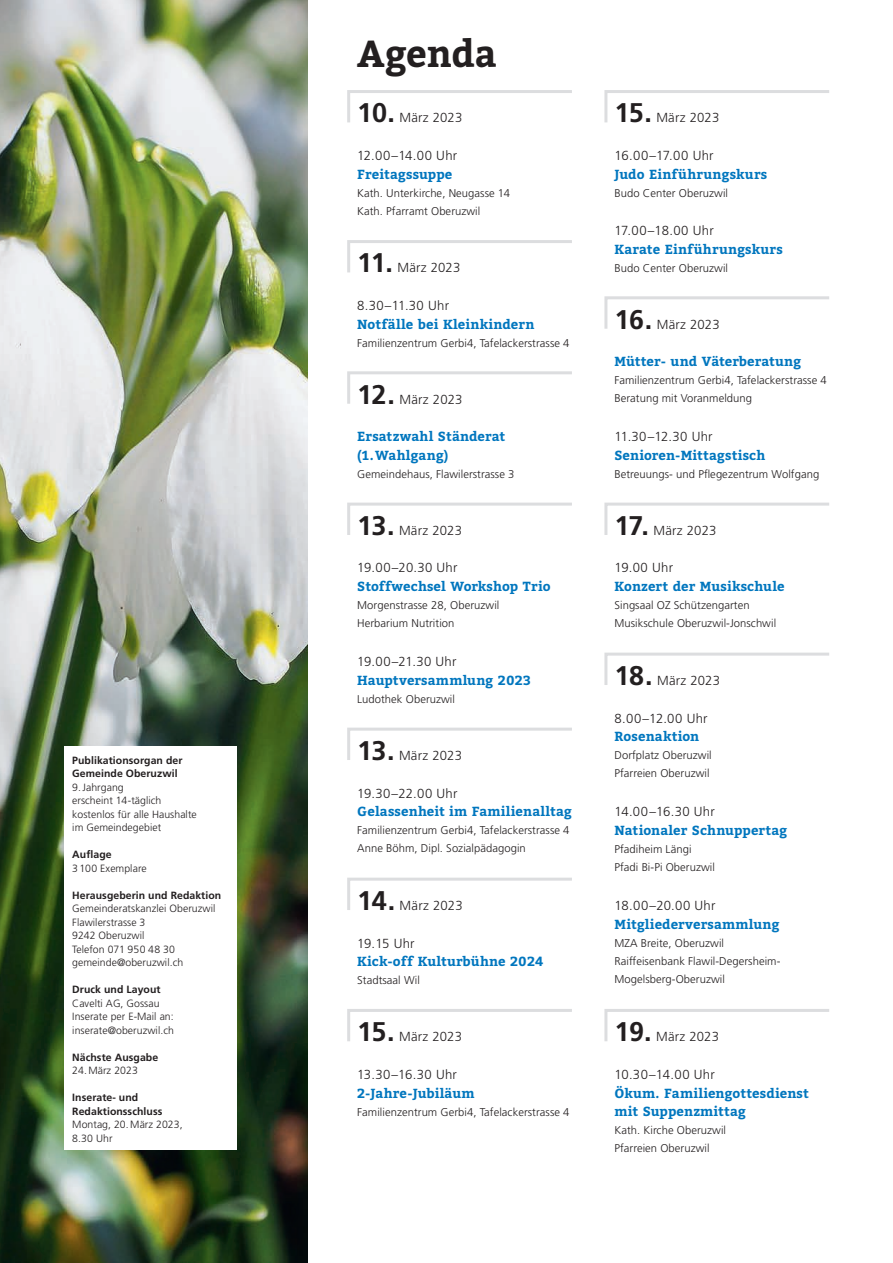
<style>
.page{position:relative;width:893px;height:1263px;background:#fff}
.page>*{position:absolute;margin:0;border:0;box-sizing:border-box;transform-origin:0 0}
.t1{font:700 37.5px "Bitter";letter-spacing:-.005em;color:#231f20}
.t2{font:700 13.2px/18.8px "Bitter";letter-spacing:.01em;color:#0076be}
.t3{font:300 13.2px "Frutiger LT Std";letter-spacing:.02em;color:#231f20}
.t4{font:300 11.25px/18px "Frutiger LT Std";letter-spacing:.005em;color:#231f20}
.t5{font:300 10.5px/13.5px "Frutiger LT Std";letter-spacing:.005em;color:#231f20}
.t6{font:700 10.5px/13.5px "Frutiger LT Std";letter-spacing:.005em;color:#231f20}
.s1{font-weight:700;font-size:27px}
</style>
<div class="page">
<img style="left:0;top:0;width:308px;height:1263px">
<svg style="left:347px;top:90px;width:225px;height:33px"></svg>
<svg style="left:347px;top:240px;width:225px;height:33px"></svg>
<svg style="left:347px;top:371px;width:225px;height:33px"></svg>
<svg style="left:347px;top:502px;width:225px;height:33px"></svg>
<svg style="left:347px;top:727px;width:225px;height:33px"></svg>
<svg style="left:347px;top:877px;width:225px;height:33px"></svg>
<svg style="left:347px;top:1009px;width:225px;height:33px"></svg>
<svg style="left:604px;top:90px;width:225px;height:33px"></svg>
<svg style="left:604px;top:296px;width:225px;height:33px"></svg>
<svg style="left:604px;top:502px;width:225px;height:33px"></svg>
<svg style="left:604px;top:652px;width:225px;height:33px"></svg>
<svg style="left:604px;top:1009px;width:225px;height:33px"></svg>
<div style="left:64px;top:746px;width:173px;height:404px;background:#fff"></div>
<p class="t6" style="left:72px;top:753px;width:112px">Publikationsorgan der<br>Gemeinde Oberuzwil</p>
<p class="t5" style="left:72px;top:780px;width:126px">9.Jahrgang<br>erscheint 14-täglich kostenlos für alle Haushalte im Gemeindegebiet</p>
<p class="t6" style="left:72px;top:848px;width:41px">Auflage</p>
<p class="t5" style="left:72px;top:861px;width:76px">3100 Exemplare</p>
<p class="t6" style="left:72px;top:888px;width:150px">Herausgeberin und Redaktion</p>
<p class="t5" style="left:72px;top:902px;width:145px">Gemeinderatskanzlei Oberuzwil<br>Flawilerstrasse 3<br>9242 Oberuzwil<br>Telefon 071 950 48 30 gemeinde@oberuzwil.ch</p>
<p class="t6" style="left:72px;top:983px;width:90px">Druck und Layout</p>
<p class="t5" style="left:72px;top:996px;width:103px">Cavelti AG, Gossau<br>Inserate per E-Mail an: inserate@oberuzwil.ch</p>
<p class="t6" style="left:72px;top:1050px;width:87px">Nächste Ausgabe</p>
<p class="t5" style="left:72px;top:1064px;width:67px">24.März 2023</p>
<p class="t6" style="left:72px;top:1091px;width:92px">Inserate- und<br>Redaktionsschluss</p>
<p class="t5" style="left:72px;top:1118px;width:112px">Montag, 20.März 2023,<br>8.30 Uhr</p>
<h1 class="t1" style="left:357px;top:30px;width:141px">Agenda</h1>
<p class="t3" style="left:357px;top:110px;width:107px"><span class="s1">10.</span> März 2023</p>
<p class="t3" style="left:357px;top:148px;width:102px">12.00–14.00 Uhr</p>
<p class="t2" style="left:357px;top:165px;width:97px">Freitagssuppe</p>
<p class="t4" style="left:357px;top:184px;width:154px">Kath. Unterkirche, Neugasse 14<br>Kath. Pfarramt Oberuzwil</p>
<p class="t3" style="left:357px;top:260px;width:105px"><span class="s1">11.</span> März 2023</p>
<p class="t3" style="left:357px;top:298px;width:93px">8.30–11.30 Uhr</p>
<p class="t2" style="left:357px;top:315px;width:179px">Notfälle bei Kleinkindern</p>
<p class="t4" style="left:357px;top:334px;width:214px">Familienzentrum Gerbi4, Tafelackerstrasse 4</p>
<p class="t3" style="left:357px;top:392px;width:107px"><span class="s1">12.</span> März 2023</p>
<p class="t2" style="left:357px;top:428px;width:150px">Ersatzwahl Ständerat (1.Wahlgang)</p>
<p class="t4" style="left:357px;top:465px;width:159px">Gemeindehaus, Flawilerstrasse 3</p>
<p class="t3" style="left:357px;top:523px;width:106px"><span class="s1">13.</span> März 2023</p>
<p class="t3" style="left:357px;top:560px;width:102px">19.00–20.30 Uhr</p>
<p class="t2" style="left:357px;top:578px;width:195px">Stoffwechsel Workshop Trio</p>
<p class="t4" style="left:357px;top:596px;width:144px">Morgenstrasse 28, Oberuzwil<br>Herbarium Nutrition</p>
<p class="t3" style="left:357px;top:654px;width:101px">19.00–21.30 Uhr</p>
<p class="t2" style="left:357px;top:671px;width:175px">Hauptversammlung 2023</p>
<p class="t4" style="left:357px;top:690px;width:99px">Ludothek Oberuzwil</p>
<p class="t3" style="left:357px;top:748px;width:106px"><span class="s1">13.</span> März 2023</p>
<p class="t3" style="left:357px;top:785px;width:102px">19.30–22.00 Uhr</p>
<p class="t2" style="left:357px;top:803px;width:216px">Gelassenheit im Familienalltag</p>
<p class="t4" style="left:357px;top:821px;width:214px">Familienzentrum Gerbi4, Tafelackerstrasse 4<br>Anne Böhm, Dipl. Sozialpädagogin</p>
<p class="t3" style="left:357px;top:898px;width:107px"><span class="s1">14.</span> März 2023</p>
<p class="t3" style="left:357px;top:935px;width:59px">19.15 Uhr</p>
<p class="t2" style="left:357px;top:953px;width:188px">Kick-off Kulturbühne 2024</p>
<p class="t4" style="left:357px;top:971px;width:64px">Stadtsaal Wil</p>
<p class="t3" style="left:357px;top:1029px;width:106px"><span class="s1">15.</span> März 2023</p>
<p class="t3" style="left:357px;top:1067px;width:101px">13.30–16.30 Uhr</p>
<p class="t2" style="left:357px;top:1084px;width:119px">2-Jahre-Jubiläum</p>
<p class="t4" style="left:357px;top:1103px;width:214px">Familienzentrum Gerbi4, Tafelackerstrasse 4</p>
<p class="t3" style="left:614px;top:110px;width:106px"><span class="s1">15.</span> März 2023</p>
<p class="t3" style="left:614px;top:148px;width:101px">16.00–17.00 Uhr</p>
<p class="t2" style="left:614px;top:165px;width:154px">Judo Einführungskurs</p>
<p class="t4" style="left:614px;top:184px;width:115px">Budo Center Oberuzwil</p>
<p class="t3" style="left:614px;top:223px;width:101px">17.00–18.00 Uhr</p>
<p class="t2" style="left:614px;top:240px;width:170px">Karate Einführungskurs</p>
<p class="t4" style="left:614px;top:259px;width:115px">Budo Center Oberuzwil</p>
<p class="t3" style="left:614px;top:317px;width:107px"><span class="s1">16.</span> März 2023</p>
<p class="t2" style="left:614px;top:353px;width:188px">Mütter- und Väterberatung</p>
<p class="t4" style="left:614px;top:371px;width:214px">Familienzentrum Gerbi4, Tafelackerstrasse 4<br>Beratung mit Voranmeldung</p>
<p class="t3" style="left:614px;top:429px;width:100px">11.30–12.30 Uhr</p>
<p class="t2" style="left:614px;top:446px;width:153px">Senioren-Mittagstisch</p>
<p class="t4" style="left:614px;top:465px;width:206px">Betreuungs- und Pflegezentrum Wolfgang</p>
<p class="t3" style="left:614px;top:523px;width:104px"><span class="s1">17.</span> März 2023</p>
<p class="t3" style="left:614px;top:560px;width:60px">19.00 Uhr</p>
<p class="t2" style="left:614px;top:578px;width:172px">Konzert der Musikschule</p>
<p class="t4" style="left:614px;top:596px;width:163px">Singsaal OZ Schützengarten<br>Musikschule Oberuzwil-Jonschwil</p>
<p class="t3" style="left:614px;top:673px;width:107px"><span class="s1">18.</span> März 2023</p>
<p class="t3" style="left:614px;top:710px;width:95px">8.00–12.00 Uhr</p>
<p class="t2" style="left:614px;top:728px;width:86px">Rosenaktion</p>
<p class="t4" style="left:614px;top:746px;width:99px">Dorfplatz Oberuzwil<br>Pfarreien Oberuzwil</p>
<p class="t3" style="left:614px;top:804px;width:102px">14.00–16.30 Uhr</p>
<p class="t2" style="left:614px;top:821px;width:174px">Nationaler Schnuppertag</p>
<p class="t4" style="left:614px;top:840px;width:102px">Pfadiheim Längi<br>Pfadi Bi-Pi Oberuzwil</p>
<p class="t3" style="left:614px;top:898px;width:103px">18.00–20.00 Uhr</p>
<p class="t2" style="left:614px;top:915px;width:167px">Mitgliederversammlung</p>
<p class="t4" style="left:614px;top:934px;width:167px">MZA Breite, Oberuzwil<br>Raiffeisenbank Flawil-Degersheim-<br>Mogelsberg-Oberuzwil</p>
<p class="t3" style="left:614px;top:1029px;width:106px"><span class="s1">19.</span> März 2023</p>
<p class="t3" style="left:614px;top:1067px;width:102px">10.30–14.00 Uhr</p>
<p class="t2" style="left:614px;top:1084px;width:196px">Ökum. Familiengottesdienst mit Suppenzmittag</p>
<p class="t4" style="left:614px;top:1121px;width:113px">Kath. Kirche Oberuzwil<br>Pfarreien Oberuzwil</p>
</div>
